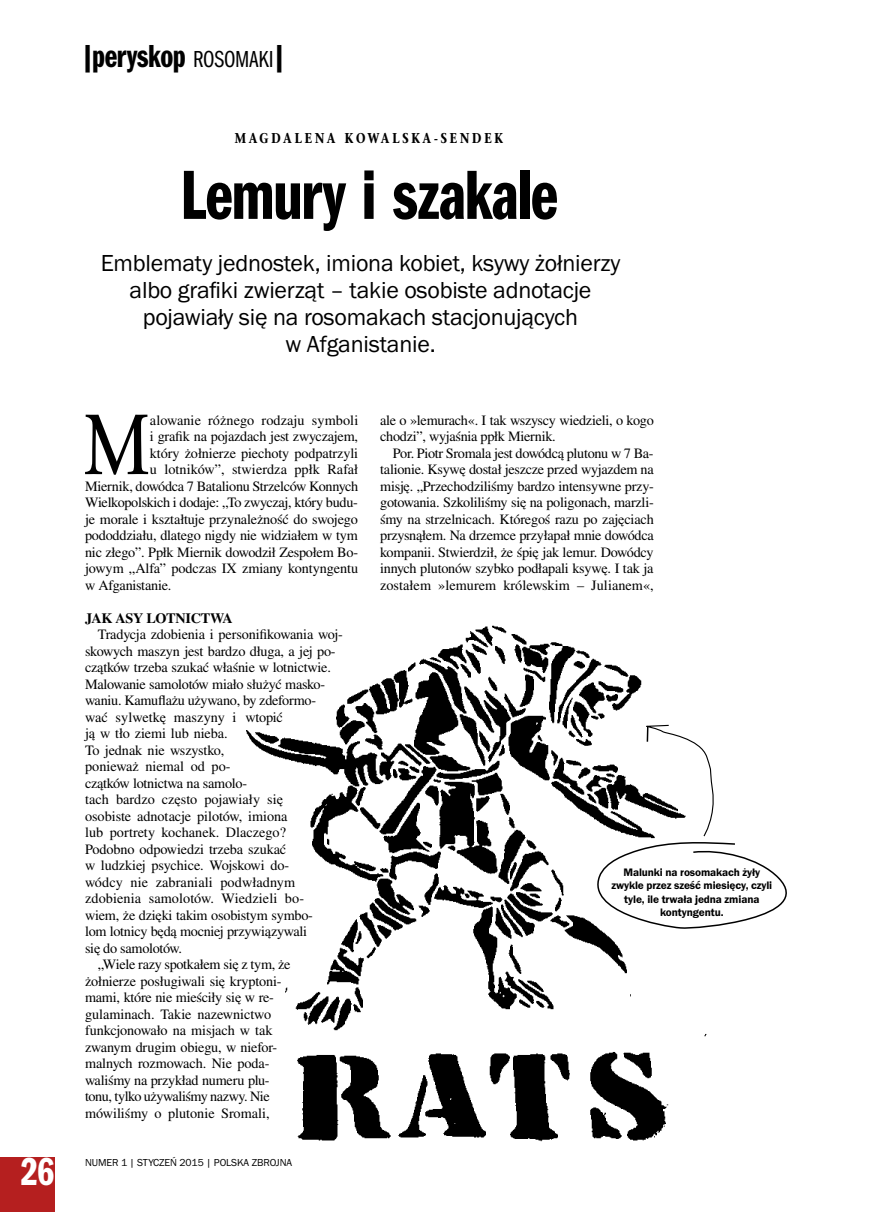
<style>
.page{position:relative;width:872px;height:1212px;background:#fff}
.page>*{position:absolute;margin:0;border:0;box-sizing:border-box;transform-origin:0 0}
.t1{font:85.05px "Classic Cnd EFN";color:#000}
.t2{font:72px "Franklin Got URWTCE Dem Com";letter-spacing:-.015em;color:#000}
.t3{font:40.5px "Franklin Got URWTCE Dem Com";color:#fff}
.t4{font:33px "Franklin Got URWTCE Dem Com";letter-spacing:-.01em;color:#000}
.t5{font:24px/27px "Franklin Got URWTCE Boo";letter-spacing:-.01em;color:#000;text-align:center}
.t6{font:14.25px/16.5px "Nimbus Rom No 9 LCE";letter-spacing:-.015em;color:#000}
.t7{font:14.25px "Nimbus Rom No 9 LCE";letter-spacing:.005em;color:#000}
.t8{font:14.25px "Classic Cnd EFN Black";letter-spacing:.2em;color:#000}
.t9{font:500 14.25px "Nimbus Rom No 9 LCE";letter-spacing:-.02em;color:#000}
.t10{font:11.25px/13.5px "Franklin Got URWTCE Dem";letter-spacing:-.01em;color:#000;text-align:center}
.t11{font:10.5px "Franklin Got URWTCE Boo";letter-spacing:-.01em;color:#000}
.s1{font-family:"Franklin Got URWTCE Boo Com";font-size:24px}
</style>
<div class="page">
<div style="left:0;top:1158px;width:54px;height:54px;background:#b51f1f"></div>
<img style="left:246px;top:625px;width:461px;height:517px">
<svg style="left:584px;top:724px;width:203px;height:207px"></svg>
<h3 class="t3" style="left:20px;top:1148px;width:36px">26</h3>
<h3 class="t4" style="left:80px;top:38px;width:209px">|peryskop <span class="s1">ROSOMAKI</span>|</h3>
<p class="t8" style="left:235px;top:129px;width:270px">MAGDALENA KOWALSKA-SENDEK</p>
<h2 class="t2" style="left:180px;top:154px;width:379px">Lemury i szakale</h2>
<h3 class="t5" style="left:101px;top:250px;width:521px">Emblematy jednostek, imiona kobiet, ksywy żołnierzy albo grafiki zwierząt – takie osobiste adnotacje pojawiały się na rosomakach stacjonujących<br>w Afganistanie.</h3>
<h1 class="t1" style="left:83px;top:394px;width:68px">M</h1>
<p class="t7" style="left:150px;top:411px;width:210px">alowanie różnego rodzaju symboli</p>
<p class="t6" style="left:150px;top:428px;width:210px">i grafik na pojazdach jest zwyczajem,</p>
<p class="t6" style="left:150px;top:445px;width:210px">który żołnierze piechoty podpatrzyli</p>
<p class="t7" style="left:150px;top:461px;width:210px">u lotników”, stwierdza ppłk Rafał</p>
<p class="t6" style="left:85px;top:478px;width:275px">Miernik, dowódca 7 Batalionu Strzelców Konnych</p>
<p class="t6" style="left:85px;top:494px;width:274px">Wielkopolskich i dodaje: „To zwyczaj, który budu-</p>
<p class="t6" style="left:85px;top:511px;width:274px">je morale i kształtuje przynależność do swojego</p>
<p class="t6" style="left:85px;top:527px;width:274px">pododdziału, dlatego nigdy nie widziałem w tym</p>
<p class="t6" style="left:85px;top:544px;width:275px">nic złego”. Ppłk Miernik dowodził Zespołem Bo-</p>
<p class="t6" style="left:85px;top:560px;width:275px">jowym „Alfa” podczas IX zmiany kontyngentu</p>
<p class="t6" style="left:85px;top:577px;width:88px">w Afganistanie.</p>
<p class="t9" style="left:85px;top:609px;width:149px">JAK ASY LOTNICTWA</p>
<p class="t6" style="left:98px;top:626px;width:247px">Tradycja zdobienia i personifikowania woj-</p>
<p class="t6" style="left:85px;top:643px;width:252px">skowych maszyn jest bardzo długa, a jej po-</p>
<p class="t6" style="left:85px;top:659px;width:247px">czątków trzeba szukać właśnie w lotnictwie.</p>
<p class="t6" style="left:85px;top:676px;width:241px">Malowanie samolotów miało służyć masko-</p>
<p class="t6" style="left:85px;top:692px;width:233px">waniu. Kamuflażu używano, by zdeformo-</p>
<p class="t7" style="left:85px;top:708px;width:199px">wać sylwetkę maszyny i wtopić</p>
<p class="t6" style="left:85px;top:725px;width:144px">ją w tło ziemi lub nieba.</p>
<p class="t6" style="left:85px;top:742px;width:141px">To jednak nie wszystko,</p>
<p class="t6" style="left:85px;top:758px;width:147px">ponieważ niemal od po-</p>
<p class="t6" style="left:85px;top:775px;width:164px">czątków lotnictwa na samolo-</p>
<p class="t7" style="left:85px;top:791px;width:199px">tach bardzo często pojawiały się</p>
<p class="t6" style="left:85px;top:808px;width:204px">osobiste adnotacje pilotów, imiona</p>
<p class="t6" style="left:85px;top:824px;width:202px">lub portrety kochanek. Dlaczego?</p>
<p class="t6" style="left:85px;top:841px;width:203px">Podobno odpowiedzi trzeba szukać</p>
<p class="t6" style="left:85px;top:857px;width:206px">w ludzkiej psychice. Wojskowi do-</p>
<p class="t7" style="left:85px;top:873px;width:212px">wódcy nie zabraniali podwładnym</p>
<p class="t7" style="left:85px;top:890px;width:220px">zdobienia samolotów. Wiedzieli bo-</p>
<p class="t6" style="left:85px;top:907px;width:229px">wiem, że dzięki takim osobistym symbo-</p>
<p class="t6" style="left:85px;top:923px;width:224px">lom lotnicy będą mocniej przywiązywali</p>
<p class="t6" style="left:85px;top:940px;width:98px">się do samolotów.</p>
<p class="t6" style="left:98px;top:956px;width:194px">„Wiele razy spotkałem się z tym, że</p>
<p class="t6" style="left:85px;top:973px;width:198px">żołnierze posługiwali się kryptoni-</p>
<p class="t6" style="left:85px;top:989px;width:190px">mami, które nie mieściły się w re-</p>
<p class="t6" style="left:85px;top:1006px;width:188px">gulaminach. Takie nazewnictwo</p>
<p class="t6" style="left:85px;top:1022px;width:189px">funkcjonowało na misjach w tak</p>
<p class="t6" style="left:85px;top:1039px;width:194px">zwanym drugim obiegu, w niefor-</p>
<p class="t6" style="left:85px;top:1055px;width:186px">malnych rozmowach. Nie poda-</p>
<p class="t6" style="left:85px;top:1072px;width:186px">waliśmy na przykład numeru plu-</p>
<p class="t6" style="left:85px;top:1088px;width:186px">tonu, tylko używaliśmy nazwy. Nie</p>
<p class="t6" style="left:85px;top:1105px;width:186px">mówiliśmy o plutonie Sromali,</p>
<p class="t11" style="left:85px;top:1156px;width:209px">NUMER 1 | STYCZEŃ 2015 | POLSKA ZBROJNA</p>
<p class="t6" style="left:380px;top:412px;width:275px">ale o »lemurach«. I tak wszyscy wiedzieli, o kogo chodzi”, wyjaśnia ppłk Miernik.</p>
<p class="t6" style="left:380px;top:445px;width:275px;text-align:justify;text-indent:13px">Por. Piotr Sromala jest dowódcą plutonu w 7 Ba&shy;talionie. Ksywę dostał jeszcze przed wyjazdem na misję. „Przechodziliśmy bardzo intensywne przy&shy;gotowania. Szkoliliśmy się na poligonach, marzli&shy;śmy na strzelnicach. Któregoś razu po zajęciach przysnąłem. Na drzemce przyłapał mnie dowódca kompanii. Stwierdził, że śpię jak lemur. Dowódcy innych plutonów szybko podłapali ksywę. I tak ja zostałem »lemurem królewskim – Julianem«,</p>
<p class="t10" style="left:611px;top:865px;width:162px">Malunki na rosomakach żyły zwykle przez sześć miesięcy, czyli tyle, ile trwała jedna zmiana kontyngentu.</p>
</div>
